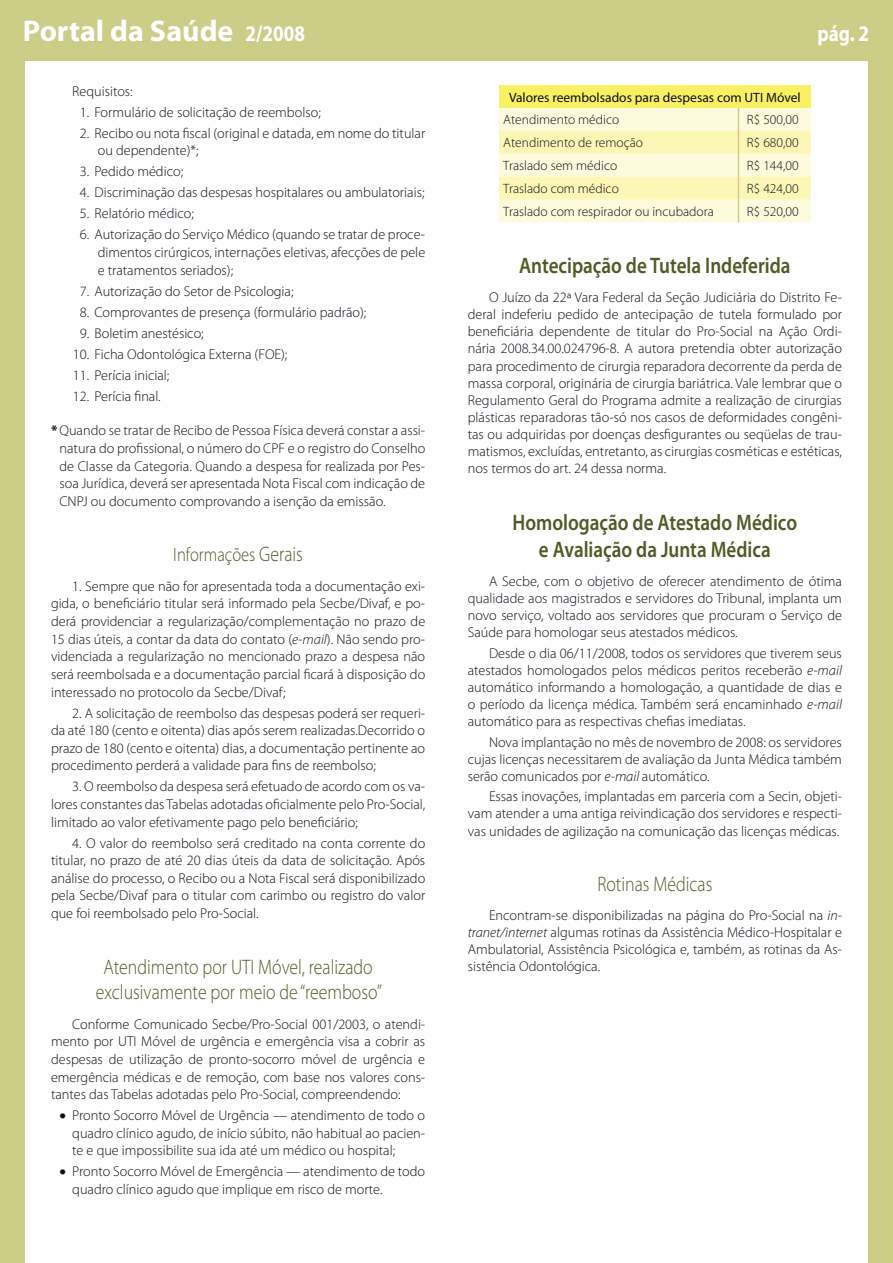
<style>
.page{position:relative;width:893px;height:1263px;background:#fff}
.page>*{position:absolute;margin:0;border:0;box-sizing:border-box;transform-origin:0 0}
.Cab_pg_2{font:700 30px "Myriad Pro";color:#fff}
.Tit_1{font:600 22.5px/27px "Myriad Pro";color:#515a25;text-align:center;scale:.85 1}
.Cab_pg_2-2{font:700 22.5px "Myriad Pro";color:#fff;scale:.85 1}
.Tit_mestre{font:300 21px/25.7px "Myriad Pro";color:#515a25;text-align:center;scale:.85 1}
.Tit_mestre-2{font:300 19.5px "Myriad Pro";color:#515a25;scale:.85 1}
.miolo_3{font:300 14.25px/17.1px "Myriad Pro";color:#0d0e1a;text-align:justify}
.Bullet_n{font:300 14.25px/17.5px "Myriad Pro";color:#0d0e1a}
.OBS{font:300 14.25px/17.5px "Myriad Pro";color:#0d0e1a;text-align:justify}
.BULLET{font:300 14.25px/17.5px "Myriad Pro";color:#0d0e1a;text-align:justify}
.tabelas{font:300 13.5px "Myriad Pro";color:#0d0e1a}
.tabelas_tit{font:13.5px "Myriad Pro";color:#0d0e1a}
.s1{font-size:22.5px}
.s2{font-weight:700}
.s3{font-size:21px}
.s4{font-style:italic}
</style>
<div class="page">
<div style="left:0;top:0;width:24px;height:1263px;background:#ccce88"></div>
<div style="left:0;top:0;width:893px;height:60px;background:#ccce88"></div>
<div style="left:869px;top:0;width:24px;height:1263px;background:#ccce88"></div>
<div style="left:499px;top:85px;width:312px;height:23px;background:#faf162"></div>
<svg style="left:499px;top:108px;width:312px;height:114px;background:#fcf9cb"></svg>
<p class="Cab_pg_2" style="left:23px;top:12px;width:283px">Portal da Saúde <span class="s1">2/2008</span></p>
<p class="Cab_pg_2-2" style="left:817px;top:19px;width:62px">pág. 2</p>
<p class="miolo_3" style="left:72px;top:82px;width:62px">Requisitos:</p>
<p class="Bullet_n" style="left:80px;top:103px;width:242px">1. Formulário de solicitação de reembolso;</p>
<p class="Bullet_n" style="left:98px;top:124px;width:329px;text-indent:-18px">2. Recibo ou nota fiscal (original e datada, em nome do titular ou dependente)*;</p>
<p class="Bullet_n" style="left:80px;top:163px;width:105px">3. Pedido médico;</p>
<p class="Bullet_n" style="left:80px;top:184px;width:346px">4. Discriminação das despesas hospitalares ou ambulatoriais;</p>
<p class="Bullet_n" style="left:80px;top:205px;width:115px">5. Relatório médico;</p>
<p class="Bullet_n" style="left:98px;top:226px;width:329px;text-align:justify;text-indent:-18px">6. Autorização do Serviço Médico (quando se tratar de proce&shy;dimentos cirúrgicos, internações eletivas, afecções de pele e tratamentos seriados);</p>
<p class="Bullet_n" style="left:80px;top:282px;width:215px">7. Autorização do Setor de Psicologia;</p>
<p class="Bullet_n" style="left:80px;top:303px;width:288px">8. Comprovantes de presença (formulário padrão);</p>
<p class="Bullet_n" style="left:80px;top:324px;width:125px">9. Boletim anestésico;</p>
<p class="Bullet_n" style="left:73px;top:345px;width:216px">10. Ficha Odontológica Externa (FOE);</p>
<p class="Bullet_n" style="left:73px;top:366px;width:98px">11. Perícia inicial;</p>
<p class="Bullet_n" style="left:73px;top:387px;width:89px">12. Perícia final.</p>
<p class="OBS" style="left:60px;top:422px;width:367px;text-indent:-9px"><span class="s2">*</span>Quando se tratar de Recibo de Pessoa Física deverá constar a assi&shy;natura do profissional, o número do CPF e o registro do Conselho de Classe da Categoria. Quando a despesa for realizada por Pes&shy;soa Jurídica, deverá ser apresentada Nota Fiscal com indicação de CNPJ ou documento comprovando a isenção da emissão.</p>
<p class="Tit_mestre-2" style="left:173px;top:543px;width:154px">Informações <span class="s3">Gerais</span></p>
<p class="miolo_3" style="left:51px;top:577px;width:376px;line-height:17.5px;text-indent:21px">1. Sempre que não for apresentada toda a documentação exi&shy;gida, o beneficiário titular será informado pela Secbe/Divaf, e po&shy;derá providenciar a regularização/complementação no prazo de 15 dias úteis, a contar da data do contato (<span class="s4">e-mail</span>). Não sendo pro&shy;videnciada a regularização no mencionado prazo a despesa não será reembolsada e a documentação parcial ficará à disposição do interessado no protocolo da Secbe/Divaf;</p>
<p class="miolo_3" style="left:51px;top:704px;width:376px;line-height:17.5px;text-indent:21px">2. A solicitação de reembolso das despesas poderá ser requeri&shy;da até 180 (cento e oitenta) dias após serem realizadas.Decorrido o prazo de 180 (cento e oitenta) dias, a documentação pertinente ao procedimento perderá a validade para fins de reembolso;</p>
<p class="miolo_3" style="left:51px;top:778px;width:376px;line-height:17.5px;text-indent:21px">3. O reembolso da despesa será efetuado de acordo com os va&shy;lores constantes das Tabelas adotadas oficialmente pelo Pro-Social, limitado ao valor efetivamente pago pelo beneficiário;</p>
<p class="miolo_3" style="left:51px;top:834px;width:376px;line-height:17.5px;text-indent:21px">4. O valor do reembolso será creditado na conta corrente do titular, no prazo de até 20 dias úteis da data de solicitação. Após análise do processo, o Recibo ou a Nota Fiscal será disponibilizado pela Secbe/Divaf para o titular com carimbo ou registro do valor que foi reembolsado pelo Pro-Social.</p>
<p class="Tit_mestre" style="left:96px;top:953px;width:338px">Atendimento por UTI Móvel, realizado exclusivamente por meio de “reemboso”</p>
<p class="miolo_3" style="left:51px;top:1015px;width:376px;line-height:17.5px;text-indent:21px">Conforme Comunicado Secbe/Pro-Social 001/2003, o atendi&shy;mento por UTI Móvel de urgência e emergência visa a cobrir as despesas de utilização de pronto-socorro móvel de urgência e emergência médicas e de remoção, com base nos valores cons&shy;tantes das Tabelas adotadas pelo Pro-Social, compreendendo:</p>
<p class="BULLET" style="left:72px;top:1106px;width:354px;text-indent:-13px">• Pronto Socorro Móvel de Urgência — atendimento de todo o quadro clínico agudo, de início súbito, não habitual ao pacien&shy;te e que impossibilite sua ida até um médico ou hospital;</p>
<p class="BULLET" style="left:72px;top:1163px;width:354px;text-indent:-13px">• Pronto Socorro Móvel de Emergência — atendimento de todo quadro clínico agudo que implique em risco de morte.</p>
<p class="tabelas_tit" style="left:509px;top:89px;width:293px">Valores reembolsados para despesas com UTI Móvel</p>
<p class="tabelas" style="left:503px;top:112px;width:117px">Atendimento médico</p>
<p class="tabelas" style="left:747px;top:112px;width:53px">R$ 500,00</p>
<p class="tabelas" style="left:503px;top:135px;width:141px">Atendimento de remoção</p>
<p class="tabelas" style="left:747px;top:135px;width:53px">R$ 680,00</p>
<p class="tabelas" style="left:503px;top:158px;width:115px">Traslado sem médico</p>
<p class="tabelas" style="left:747px;top:158px;width:53px">R$ 144,00</p>
<p class="tabelas" style="left:503px;top:180px;width:117px">Traslado com médico</p>
<p class="tabelas" style="left:747px;top:180px;width:53px">R$ 424,00</p>
<p class="tabelas" style="left:503px;top:203px;width:212px">Traslado com respirador ou incubadora</p>
<p class="tabelas" style="left:747px;top:203px;width:53px">R$ 520,00</p>
<p class="Tit_1" style="left:519px;top:251px;width:321px">Antecipação de Tutela Indeferida</p>
<p class="miolo_3" style="left:468px;top:289px;width:376px;text-indent:21px">O Juízo da 22ª Vara Federal da Seção Judiciária do Distrito Fe&shy;deral indeferiu pedido de antecipação de tutela formulado por beneficiária dependente de titular do Pro-Social na Ação Ordi&shy;nária 2008.34.00.024796-8. A autora pretendia obter autorização para procedimento de cirurgia reparadora decorrente da perda de massa corporal, originária de cirurgia bariátrica. Vale lembrar que o Regulamento Geral do Programa admite a realização de cirurgias plásticas reparadoras tão-só nos casos de deformidades congêni&shy;tas ou adquiridas por doenças desfigurantes ou seqüelas de trau&shy;matismos, excluídas, entretanto, as cirurgias cosméticas e estéticas, nos termos do art. 24 dessa norma.</p>
<p class="Tit_1" style="left:513px;top:508px;width:336px">Homologação de Atestado Médico e Avaliação da Junta Médica</p>
<p class="miolo_3" style="left:468px;top:572px;width:376px;text-indent:21px">A Secbe, com o objetivo de oferecer atendimento de ótima qualidade aos magistrados e servidores do Tribunal, implanta um novo serviço, voltado aos servidores que procuram o Serviço de Saúde para homologar seus atestados médicos.</p>
<p class="miolo_3" style="left:468px;top:644px;width:376px;text-indent:21px">Desde o dia 06/11/2008, todos os servidores que tiverem seus atestados homologados pelos médicos peritos receberão <span class="s4">e-mail </span>automático informando a homologação, a quantidade de dias e o período da licença médica. Também será encaminhado <span class="s4">e-mail </span>automático para as respectivas chefias imediatas.</p>
<p class="miolo_3" style="left:468px;top:733px;width:376px;text-indent:21px">Nova implantação no mês de novembro de 2008: os servidores cujas licenças necessitarem de avaliação da Junta Médica também serão comunicados por <span class="s4">e-mail</span> automático.</p>
<p class="miolo_3" style="left:468px;top:788px;width:376px;text-indent:21px">Essas inovações, implantadas em parceria com a Secin, objeti&shy;vam atender a uma antiga reivindicação dos servidores e respecti&shy;vas unidades de agilização na comunicação das licenças médicas.</p>
<p class="Tit_mestre" style="left:597px;top:870px;width:137px">Rotinas Médicas</p>
<p class="miolo_3" style="left:468px;top:906px;width:376px;text-indent:21px">Encontram-se disponibilizadas na página do Pro-Social na <span class="s4">in&shy;tranet/internet</span> algumas rotinas da Assistência Médico-Hospitalar e Ambulatorial, Assistência Psicológica e, também, as rotinas da As&shy;sistência Odontológica.</p>
</div>
